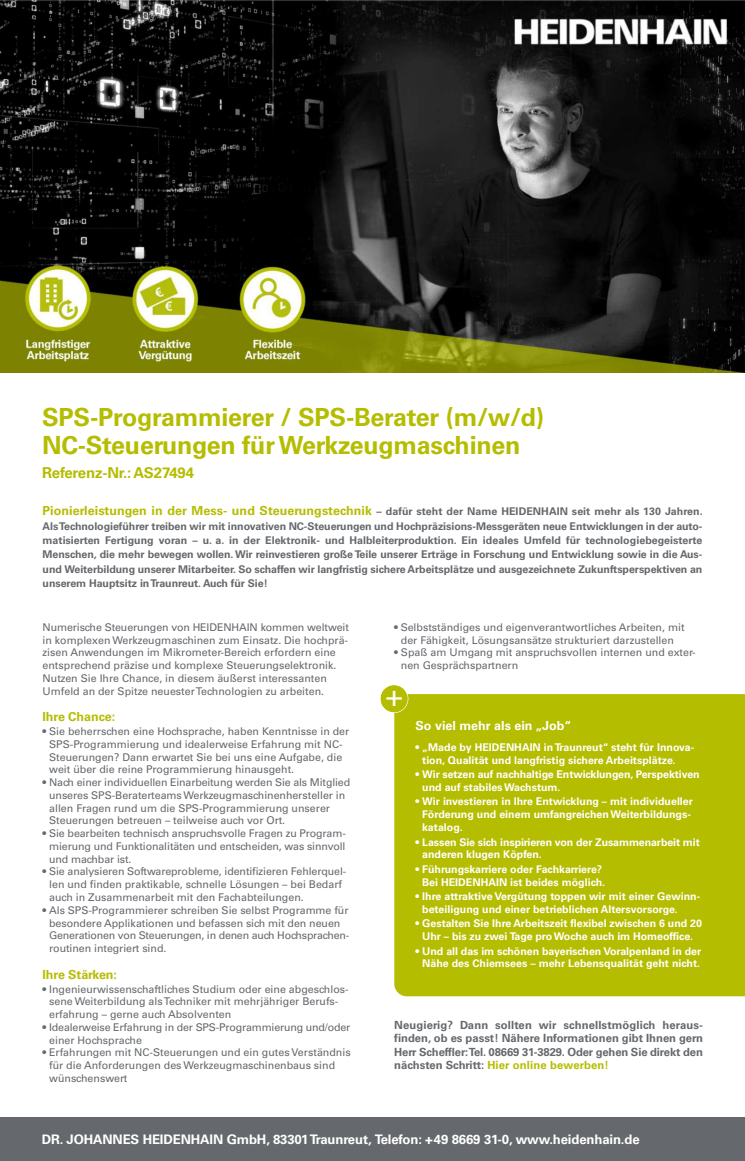
<style>
.page{position:relative;width:745px;height:1161px;background:#fff}
.page>*{position:absolute;margin:0;border:0;box-sizing:border-box;transform-origin:0 0}
.t1{font:30px "Univers LT";color:#fff}
.t2{font:700 25px/27.9px "Univers LT";letter-spacing:-.01em;color:#b5bd00}
.t3{font:700 15px "Univers LT";letter-spacing:-.01em;color:#b5bd00}
.t4{font:700 13.12px "Univers LT";letter-spacing:-.01em;color:#fff}
.t5{font:700 12.5px "Univers LT";letter-spacing:-.005em;color:#b5bd00}
.t6{font:700 12.5px "Univers LT";color:#fff}
.t7{font:700 11.25px/13.5px "Univers LT";color:#65686c;text-align:justify}
.t8{font:10.62px/12.8px "Univers LT";color:#65686c}
.t9{font:700 10.62px/12.8px "Univers LT";color:#fff}
.t10{font:700 10.62px/14.4px "Univers LT";letter-spacing:-.005em;color:#65686c;text-align:justify}
.s1{font-size:12.5px;color:#b5bd00}
.s2{color:#b5bd00}
</style>
<div class="page">
<div style="left:394px;top:694px;width:350px;height:302px;background:#b5bd00"></div>
<div style="left:0;top:1116px;width:744px;height:44px;background:#65686c"></div>
<div style="left:380px;top:685px;width:27px;height:27px;background:#b5bd00;border-radius:50%"></div>
<div style="left:379px;top:684px;width:29px;height:29px;border:1px solid #fff;border-radius:50%"></div>
<img style="left:0;top:0;width:744px;height:372px">
<h2 class="t2" style="left:42px;top:405px;width:503px">SPS-Programmierer / SPS-Berater (m/w/d)<br>NC-Steuerungen fürWerkzeugmaschinen</h2>
<h3 class="t3" style="left:42px;top:467px;width:153px">Referenz-Nr.: AS27494</h3>
<p class="t10" style="left:43px;top:505px;width:661px"><span class="s1">Pionierleistungen in der Mess- und Steuerungstechnik</span> – dafür steht der Name HEIDENHAIN seit mehr als 130 Jahren.<br>AlsTechnologieführer treiben wir mit innovativen NC-Steuerungen und Hochpräzisions-Messgeräten neue Entwicklungen in der auto&shy;matisierten Fertigung voran – u. a. in der Elektronik- und Halbleiterproduktion. Ein ideales Umfeld für technologiebegeisterte Menschen, die mehr bewegen wollen.Wir reinvestieren großeTeile unserer Erträge in Forschung und Entwicklung sowie in die Aus&shy;und Weiterbildung unserer Mitarbeiter. So schaffen wir langfristig sichere Arbeitsplätze und ausgezeichnete Zukunftsperspektiven an unserem Hauptsitz inTraunreut. Auch für Sie!</p>
<p class="t8" style="left:43px;top:621px;width:308px">Numerische Steuerungen von HEIDENHAIN kommen weltweit in komplexen Werkzeugmaschinen zum Einsatz. Die hochprä&shy;zisen Anwendungen im Mikrometer-Bereich erfordern eine entsprechend präzise und komplexe Steuerungselektronik.<br>Nutzen Sie Ihre Chance, in diesem äußerst interessanten Umfeld an der Spitze neuesterTechnologien zu arbeiten.</p>
<p class="t5" style="left:43px;top:712px;width:74px">Ihre Chance:</p>
<p class="t8" style="left:49px;top:725px;width:301px;text-indent:-7px">• Sie beherrschen eine Hochsprache, haben Kenntnisse in der SPS-Programmierung und idealerweise Erfahrung mit NC-Steuerungen? Dann erwartet Sie bei uns eine Aufgabe, die weit über die reine Programmierung hinausgeht.</p>
<p class="t8" style="left:49px;top:776px;width:302px;text-indent:-7px">• Nach einer individuellen Einarbeitung werden Sie als Mitglied unseres SPS-Beraterteams Werkzeugmaschinenhersteller in allen Fragen rund um die SPS-Programmierung unserer Steuerungen betreuen – teilweise auch vor Ort.</p>
<p class="t8" style="left:49px;top:827px;width:298px;text-align:justify;text-indent:-7px">• Sie bearbeiten technisch anspruchsvolle Fragen zu Program&shy;mierung und Funktionalitäten und entscheiden, was sinnvoll und machbar ist.</p>
<p class="t8" style="left:49px;top:866px;width:298px;text-indent:-7px">• Sie analysieren Softwareprobleme, identifizieren Fehlerquel&shy;len und finden praktikable, schnelle Lösungen – bei Bedarf auch in Zusammenarbeit mit den Fachabteilungen.</p>
<p class="t8" style="left:49px;top:904px;width:301px;text-indent:-7px">• Als SPS-Programmierer schreiben Sie selbst Programme für besondere Applikationen und befassen sich mit den neuen Generationen von Steuerungen, in denen auch Hochsprachen&shy;routinen integriert sind.</p>
<p class="t5" style="left:43px;top:969px;width:76px">Ihre Stärken:</p>
<p class="t8" style="left:49px;top:983px;width:301px;text-indent:-7px">• Ingenieurwissenschaftliches Studium oder eine abgeschlos&shy;sene Weiterbildung alsTechniker mit mehrjähriger Berufs&shy;erfahrung – gerne auch Absolventen</p>
<p class="t8" style="left:49px;top:1021px;width:302px;text-indent:-7px">• Idealerweise Erfahrung in der SPS-Programmierung und/oder einer Hochsprache</p>
<p class="t8" style="left:49px;top:1046px;width:303px;text-indent:-7px">• Erfahrungen mit NC-Steuerungen und ein gutes Verständnis für die Anforderungen des Werkzeugmaschinenbaus sind wünschenswert</p>
<p class="t8" style="left:394px;top:621px;width:291px;text-align:center">• Selbstständiges und eigenverantwortliches Arbeiten, mit der Fähigkeit, Lösungsansätze strukturiert darzustellen</p>
<p class="t8" style="left:400px;top:647px;width:296px;text-indent:-7px">• Spaß am Umgang mit anspruchsvollen internen und exter&shy;nen Gesprächspartnern</p>
<h1 class="t1" style="left:385px;top:684px;width:19px">+</h1>
<p class="t6" style="left:415px;top:721px;width:157px">So viel mehr als ein „Job“</p>
<p class="t9" style="left:422px;top:741px;width:273px;text-indent:-7px">• „Made by HEIDENHAIN inTraunreut“ steht für Innova&shy;tion, Qualität und langfristig sichere Arbeitsplätze.</p>
<p class="t9" style="left:422px;top:768px;width:279px;text-indent:-7px">• Wir setzen auf nachhaltige Entwicklungen, Perspektiven und auf stabilesWachstum.</p>
<p class="t9" style="left:422px;top:796px;width:272px;text-indent:-7px">• Wir investieren in Ihre Entwicklung – mit individueller<br>Förderung und einem umfangreichenWeiterbildungs&shy;katalog.</p>
<p class="t9" style="left:422px;top:836px;width:279px;text-indent:-7px">• Lassen Sie sich inspirieren von der Zusammenarbeit mit anderen klugen Köpfen.</p>
<p class="t9" style="left:415px;top:863px;width:191px;text-align:right">• Führungskarriere oder Fachkarriere?<br>Bei HEIDENHAIN ist beides möglich.</p>
<p class="t9" style="left:422px;top:890px;width:279px;text-indent:-7px">• Ihre attraktive Vergütung toppen wir mit einer Gewinn&shy;beteiligung und einer betrieblichen Altersvorsorge.</p>
<p class="t9" style="left:415px;top:918px;width:287px;text-align:center">• Gestalten Sie Ihre Arbeitszeit flexibel zwischen 6 und 20<br>Uhr – bis zu zwei Tage proWoche auch im Homeoffice.</p>
<p class="t9" style="left:415px;top:945px;width:287px;text-align:center">• Und all das im schönen bayerischen Voralpenland in der<br>Nähe des Chiemsees – mehr Lebensqualität geht nicht.</p>
<p class="t7" style="left:394px;top:1018px;width:310px">Neugierig? Dann sollten wir schnellstmöglich heraus&shy;finden, ob es passt! Nähere Informationen gibt Ihnen gern Herr Scheffler:Tel. 08669 31-3829. Oder gehen Sie direkt den nächsten Schritt: <span class="s2">Hier online bewerben!</span></p>
<p class="t4" style="left:42px;top:1133px;width:599px">DR. JOHANNES HEIDENHAIN GmbH, 83301Traunreut, Telefon: +49 8669 31-0, www.heidenhain.de</p>
</div>
